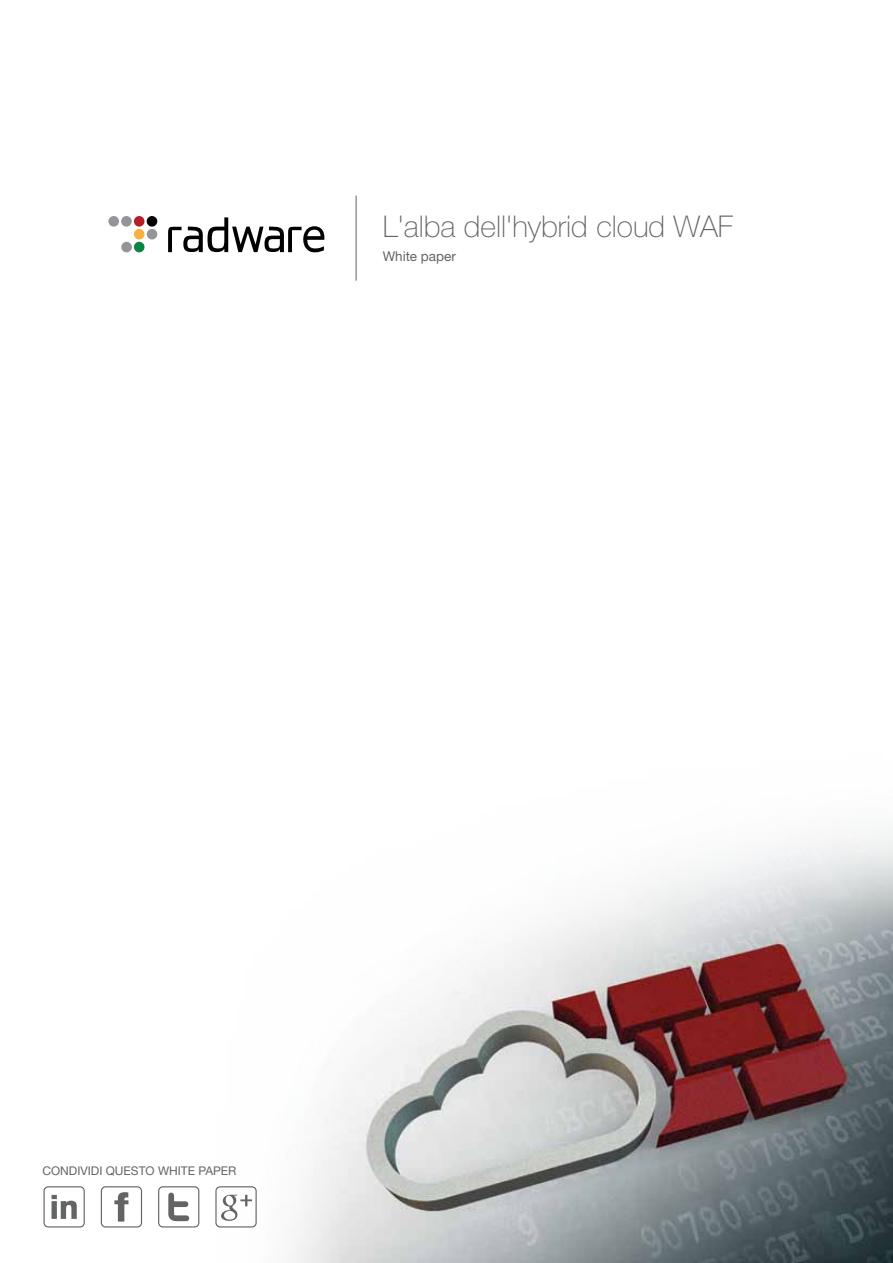
<style>
.page{position:relative;width:893px;height:1263px;background:#fff}
.page>*{position:absolute;margin:0;border:0;box-sizing:border-box;transform-origin:0 0}
.t1{font:100 30px "Helvetica Neue LT Std";color:#636466}
.t2{font:13.5px "Helvetica Neue LT Std";color:#636466}
.t3{font:12px "Helvetica Neue LT Std";color:#636466}
</style>
<div class="page">
<img style="left:217px;top:830px;width:676px;height:433px">
<div style="left:147px;top:216px;width:10px;height:11px;background:#000;border-radius:50%"></div>
<div style="left:108px;top:216px;width:11px;height:11px;background:#939598;border-radius:50%"></div>
<div style="left:121px;top:216px;width:11px;height:11px;background:#939598;border-radius:50%"></div>
<div style="left:147px;top:229px;width:10px;height:10px;background:#939598;border-radius:50%"></div>
<div style="left:134px;top:216px;width:10px;height:11px;background:#b42025;border-radius:50%"></div>
<div style="left:134px;top:229px;width:10px;height:10px;background:#faaf41;border-radius:50%"></div>
<div style="left:121px;top:242px;width:11px;height:10px;background:#939598;border-radius:50%"></div>
<div style="left:134px;top:242px;width:10px;height:10px;background:#078542;border-radius:50%"></div>
<svg style="left:168px;top:217px;width:157px;height:35px"></svg>
<div style="left:44px;top:1186px;width:41px;height:41px;border:1px solid #636466;border-radius:4px"></div>
<svg style="left:52px;top:1195px;width:25px;height:24px"></svg>
<div style="left:101px;top:1186px;width:41px;height:41px;border:1px solid #636466;border-radius:4px"></div>
<svg style="left:114px;top:1192px;width:14px;height:29px"></svg>
<div style="left:158px;top:1186px;width:41px;height:41px;border:1px solid #636466;border-radius:4px"></div>
<svg style="left:168px;top:1192px;width:21px;height:29px"></svg>
<div style="left:215px;top:1186px;width:42px;height:41px;border:1px solid #636466;border-radius:4px"></div>
<svg style="left:221px;top:1195px;width:31px;height:26px"></svg>
<hr style="left:355px;top:196px;width:2px;height:85px;background:#939598">
<p class="t1" style="left:383px;top:210px;width:352px">L'alba dell'hybrid cloud WAF</p>
<p class="t2" style="left:383px;top:248px;width:75px">White paper</p>
<p class="t3" style="left:43px;top:1163px;width:196px">CONDIVIDI QUESTO WHITE PAPER</p>
</div>
